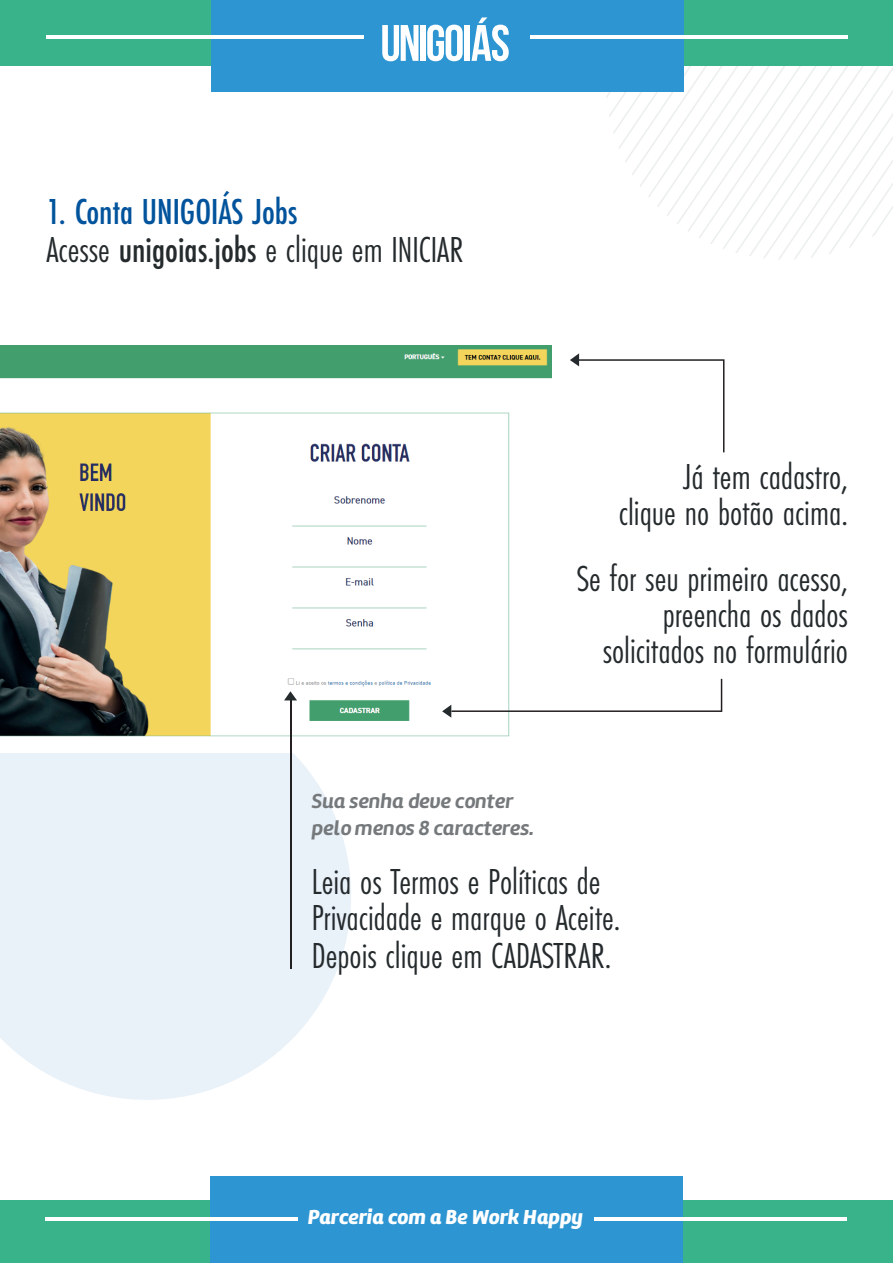
<style>
.page{position:relative;width:893px;height:1263px;background:#fff}
.page>*{position:absolute;margin:0;border:0;box-sizing:border-box;transform-origin:0 0}
.t1{font:37.5px/36px "Futura PT Cond";color:#252a2d;text-align:right}
.t2{font:500 37.5px "Futura PT Cond";color:#01539c}
.t3{font:italic 21px "Amelia Basic Black";color:#fff}
.t4{font:italic 21px/27px "Amelia Basic Bold";color:#75797b}
.s1{font-weight:500}
</style>
<div class="page">
<svg style="left:0;top:753px;width:351px;height:347px;background:#e7eef5"></svg>
<svg style="left:606px;top:66px;width:287px;height:194px"></svg>
<img style="left:0;top:345px;width:551px;height:408px">
<svg style="left:570px;top:353px;width:154px;height:99px"></svg>
<svg style="left:442px;top:679px;width:280px;height:39px"></svg>
<hr style="left:290px;top:698px;width:1px;height:270px;background:#231f20">
<svg style="left:284px;top:691px;width:13px;height:9px"></svg>
<div style="left:0;top:0;width:893px;height:66px;background:#38b38a"></div>
<div style="left:211px;top:0;width:473px;height:92px;background:#2d95d2"></div>
<svg style="left:382px;top:25px;width:36px;height:36px"></svg>
<div style="left:420px;top:25px;width:6px;height:36px;background:#fff"></div>
<svg style="left:427px;top:25px;width:36px;height:36px"></svg>
<div style="left:464px;top:25px;width:6px;height:36px;background:#fff"></div>
<svg style="left:472px;top:17px;width:37px;height:44px"></svg>
<hr style="left:46px;top:36px;width:318px;height:3px;background:#fff">
<hr style="left:530px;top:36px;width:318px;height:3px;background:#fff">
<div style="left:0;top:1201px;width:893px;height:62px;background:#38b38a"></div>
<div style="left:210px;top:1176px;width:473px;height:87px;background:#2d95d2"></div>
<hr style="left:595px;top:1217px;width:252px;height:3px;background:#fff">
<hr style="left:45px;top:1217px;width:253px;height:3px;background:#fff">
<p class="t2" style="left:46px;top:190px;width:253px">1. Conta UNIGOIÁS Jobs</p>
<p class="t1" style="left:46px;top:231px;width:419px">Acesse <span class="s1">unigoias.jobs</span> e clique em INICIAR</p>
<p class="t1" style="left:619px;top:458px;width:231px">Já tem cadastro, clique no botão acima.</p>
<p class="t1" style="left:577px;top:560px;width:273px">Se for seu primeiro acesso, preencha os dados solicitados no formulário</p>
<p class="t4" style="left:312px;top:788px;width:224px">Sua senha deve conter pelo menos 8 caracteres.</p>
<p class="t1" style="left:312px;top:862px;width:310px;line-height:37.3px;text-align:left">Leia os Termos e Políticas de<br>Privacidade e marque o Aceite.<br>Depois clique em CADASTRAR.</p>
<p class="t3" style="left:309px;top:1200px;width:277px">Parceria com a Be Work Happy</p>
<p class="t3" style="left:308px;top:1204px;width:277px">Parceria com a Be Work Happy</p>
</div>
